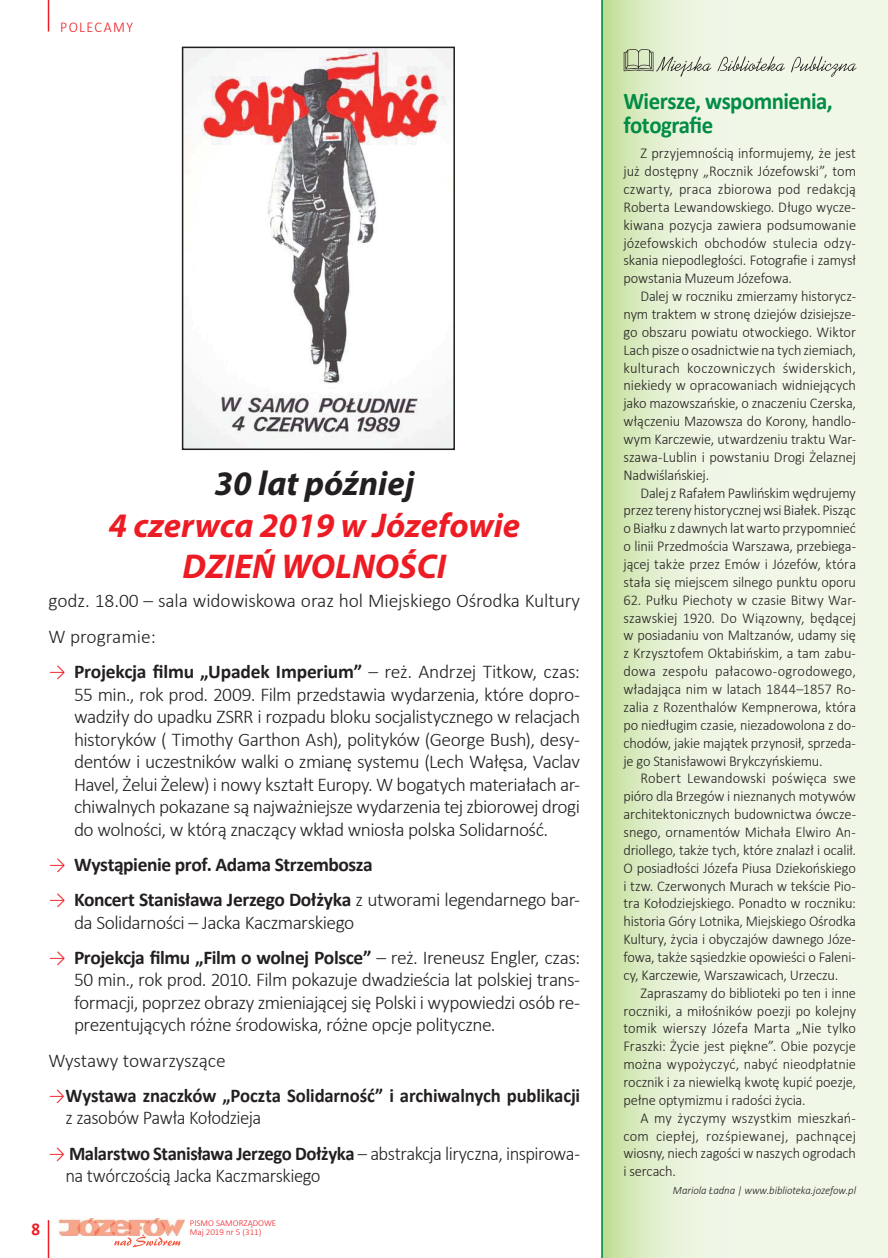
<style>
.page{position:relative;width:888px;height:1258px;background:#fff}
.page>*{position:absolute;margin:0;border:0;box-sizing:border-box;transform-origin:0 0}
.t1{font:italic 700 34.5px/41.4px "Myriad Pro";color:#ed1c24;text-align:center}
.t2{font:italic 700 34.5px "Myriad Pro";color:#231f20}
.t3{font:700 24px/24px "Calibri";letter-spacing:-.025em;color:#008c44;scale:.95 1}
.t4{font:300 19.5px/22.5px "Calibri";letter-spacing:-.025em;color:#231f20;text-align:justify}
.t5{font:300 19.5px/22.5px "Calibri";letter-spacing:-.025em;color:#231f20;scale:.96 1}
.t6{font:700 19.5px/22.5px "Calibri";letter-spacing:-.01em;color:#231f20;scale:.96 1}
.t7{font:300 19.5px/35.2px "Calibri";letter-spacing:-.005em;color:#231f20}
.t8{font:700 19.5px "Calibri";letter-spacing:-.01em;color:#231f20}
.t9{font:700 18px "Calibri";color:#ed1c24;scale:.94 1}
.t10{font:300 15px/17.9px "Calibri";letter-spacing:-.01em;color:#231f20;text-align:justify;scale:.96 1}
.t11{font:300 15px "Calibri";letter-spacing:.095em;color:#ed1c24;scale:.94 1}
.t12{font:italic 300 11.25px "Calibri";letter-spacing:-.005em;color:#231f20;scale:.96 1}
.t13{font:300 9px/9.4px "Calibri";color:#ed1c24}
.s1{color:#ed1c24}
.s2{font-weight:700}
.s3{font-weight:300;color:#ed1c24}
.s4{font-weight:300}
</style>
<div class="page">
<svg style="left:603px;top:0;width:285px;height:1258px"></svg>
<svg style="left:624px;top:49px;width:232px;height:28px"></svg>
<hr style="left:601px;top:0;width:2px;height:1258px;background:#008c44">
<img style="left:185px;top:50px;width:267px;height:397px">
<div style="left:182px;top:47px;width:273px;height:403px;border:2px solid #231f20"></div>
<hr style="left:48px;top:0;width:1px;height:32px;background:#ed1c24">
<img style="left:58px;top:1218px;width:127px;height:18px">
<svg style="left:114px;top:1234px;width:66px;height:13px"></svg>
<hr style="left:48px;top:1220px;width:1px;height:38px;background:#ed1c24">
<p class="t11" style="left:60px;top:20px;width:79px">POLECAMY</p>
<h1 class="t2" style="left:214px;top:471px;width:201px">30 lat później</h1>
<h1 class="t1" style="left:108px;top:508px;width:413px">4 czerwca 2019 w Józefowie<br>DZIEŃ WOLNOŚCI</h1>
<h3 class="t7" style="left:49px;top:585px;width:533px">godz. 18.00 – sala widowiskowa oraz hol Miejskiego Ośrodka Kultury<br>W programie:</h3>
<p class="t4" style="left:74px;top:662px;width:508px;text-indent:-26px"><span class="s1">→</span> <span class="s2">Projekcja filmu „Upadek Imperium”</span> – reż. Andrzej Titkow, czas:<br>55 min., rok prod. 2009. Film przedstawia wydarzenia, które dopro&shy;wadziły do upadku ZSRR i rozpadu bloku socjalistycznego w relacjach historyków ( Timothy Garthon Ash), polityków (George Bush), desy&shy;dentów i uczestników walki o zmianę systemu (Lech Wałęsa, Vaclav Havel, Żelui Żelew) i nowy kształt Europy. W bogatych materiałach ar&shy;chiwalnych pokazane są najważniejsze wydarzenia tej zbiorowej drogi do wolności, w którą znaczący wkład wniosła polska Solidarność.</p>
<h3 class="t8" style="left:49px;top:856px;width:326px"><span class="s3">→</span> Wystąpienie prof. Adama Strzembosza</h3>
<h3 class="t4" style="left:74px;top:890px;width:508px;text-indent:-26px"><span class="s1">→</span> <span class="s2">Koncert Stanisława Jerzego Dołżyka</span> z utworami legendarnego bar&shy;da Solidarności – Jacka Kaczmarskiego</h3>
<p class="t4" style="left:74px;top:948px;width:508px;text-indent:-26px"><span class="s1">→</span> <span class="s2">Projekcja filmu „Film o wolnej Polsce”</span> – reż. Ireneusz Engler, czas:<br>50 min., rok prod. 2010. Film pokazuje dwadzieścia lat polskiej trans&shy;formacji, poprzez obrazy zmieniającej się Polski i wypowiedzi osób re&shy;prezentujących różne środowiska, różne opcje polityczne.</p>
<h3 class="t4" style="left:49px;top:1050px;width:179px">Wystawy towarzyszące</h3>
<h3 class="t6" style="left:66px;top:1086px;width:538px;text-indent:-17px"><span class="s3">→</span>Wystawa znaczków „Poczta Solidarność” i archiwalnych publikacji <span class="s4">z zasobów Pawła Kołodzieja</span></h3>
<h3 class="t5" style="left:66px;top:1143px;width:537px;text-indent:-17px"><span class="s1">→</span> <span class="s2">Malarstwo Stanisława Jerzego Dołżyka</span> – abstrakcja liryczna, inspirowa&shy;na twórczością Jacka Kaczmarskiego</h3>
<p class="t9" style="left:31px;top:1222px;width:11px">8</p>
<p class="t13" style="left:190px;top:1219px;width:88px">PISMO SAMORZĄDOWE<br>Maj 2019 nr 5 (311)</p>
<h2 class="t3" style="left:623px;top:90px;width:222px">Wiersze, wspomnienia, fotografie</h2>
<p class="t10" style="left:623px;top:146px;width:244px;text-indent:17px">Z przyjemnością informujemy, że jest już dostępny „Rocznik Józefowski”, tom czwarty, praca zbiorowa pod redakcją Roberta Lewandowskiego. Długo wycze&shy;kiwana pozycja zawiera podsumowanie józefowskich obchodów stulecia odzy&shy;skania niepodległości. Fotografie i zamysł powstania Muzeum Józefowa.</p>
<p class="t10" style="left:623px;top:288px;width:244px;text-indent:17px">Dalej w roczniku zmierzamy historycz&shy;nym traktem w stronę dziejów dzisiejsze&shy;go obszaru powiatu otwockiego. Wiktor Lach pisze o osadnictwie na tych ziemiach, kulturach koczowniczych świderskich, niekiedy w opracowaniach widniejących jako mazowszańskie, o znaczeniu Czerska, włączeniu Mazowsza do Korony, handlo&shy;wym Karczewie, utwardzeniu traktu War&shy;szawa-Lublin i powstaniu Drogi Żelaznej Nadwiślańskiej.</p>
<p class="t10" style="left:623px;top:485px;width:244px;text-indent:17px">Dalej z Rafałem Pawlińskim wędrujemy przez tereny historycznej wsi Białek. Pisząc o Białku z dawnych lat warto przypomnieć o linii Przedmościa Warszawa, przebiega&shy;jącej także przez Emów i Józefów, która stała się miejscem silnego punktu oporu</p>
<p class="t10" style="left:623px;top:592px;width:244px">62. Pułku Piechoty w czasie Bitwy War&shy;szawskiej 1920. Do Wiązowny, będącej w posiadaniu von Maltzanów, udamy się z Krzysztofem Oktabińskim, a tam zabu&shy;dowa zespołu pałacowo-ogrodowego, władająca nim w latach 1844–1857 Ro&shy;zalia z Rozenthalów Kempnerowa, która po niedługim czasie, niezadowolona z do&shy;chodów, jakie majątek przynosił, sprzeda&shy;je go Stanisławowi Brykczyńskiemu.</p>
<p class="t10" style="left:623px;top:771px;width:244px;text-indent:17px">Robert Lewandowski poświęca swe pióro dla Brzegów i nieznanych motywów architektonicznych budownictwa ówcze&shy;snego, ornamentów Michała Elwiro An&shy;driollego, także tych, które znalazł i ocalił.<br>O posiadłości Józefa Piusa Dziekońskiego i tzw. Czerwonych Murach w tekście Pio&shy;tra Kołodziejskiego. Ponadto w roczniku: historia Góry Lotnika, Miejskiego Ośrodka Kultury, życia i obyczajów dawnego Józe&shy;fowa, także sąsiedzkie opowieści o Faleni&shy;cy, Karczewie, Warszawicach, Urzeczu.</p>
<p class="t10" style="left:623px;top:985px;width:244px;text-indent:17px">Zapraszamy do biblioteki po ten i inne roczniki, a miłośników poezji po kolejny tomik wierszy Józefa Marta „Nie tylko Fraszki: Życie jest piękne”. Obie pozycje można wypożyczyć, nabyć nieodpłatnie rocznik i za niewielką kwotę kupić poezje, pełne optymizmu i radości życia.</p>
<p class="t10" style="left:623px;top:1110px;width:244px;text-indent:17px">A my życzymy wszystkim mieszkań&shy;com ciepłej, rozśpiewanej, pachnącej wiosny, niech zagości w naszych ogrodach i sercach.</p>
<p class="t12" style="left:673px;top:1185px;width:192px">Mariola Ładna | www.biblioteka.jozefow.pl</p>
</div>
